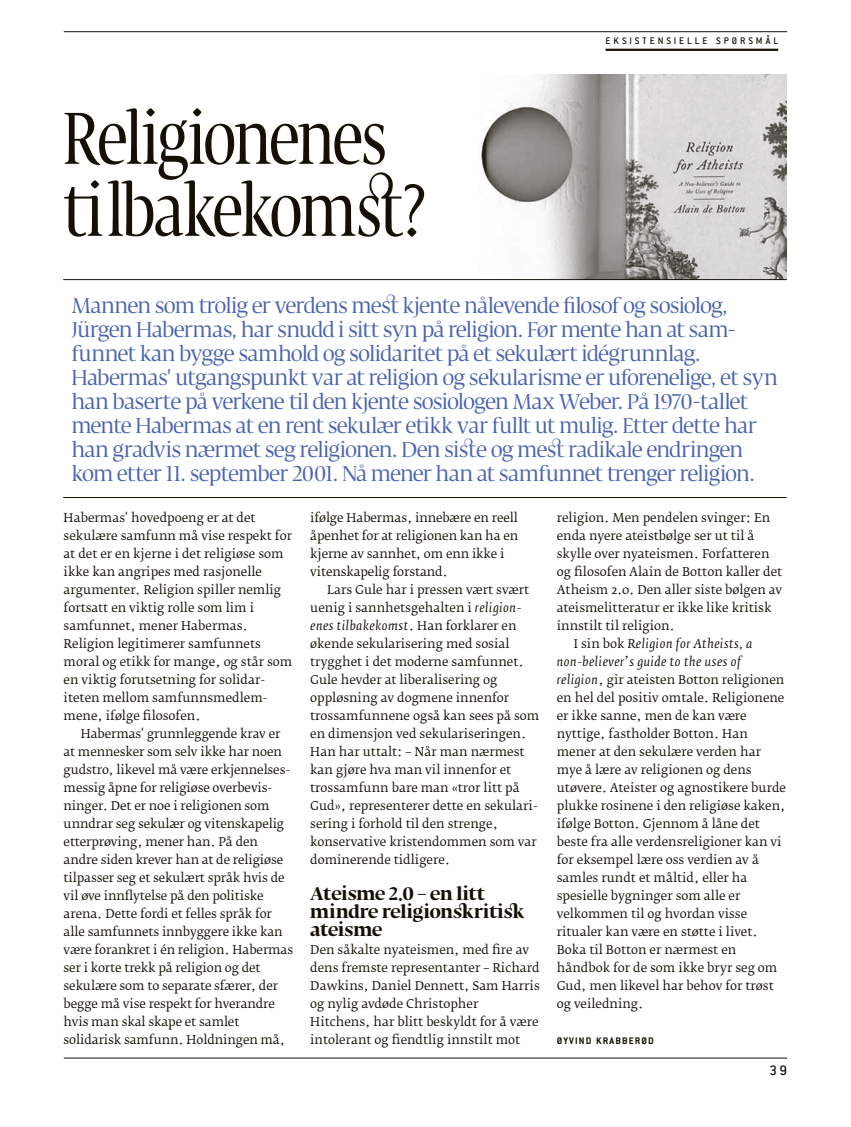
<style>
.page{position:relative;width:851px;height:1127px;background:#fff}
.page>*{position:absolute;margin:0;border:0;box-sizing:border-box;transform-origin:0 0}
.t1{font:condensed 72px/72px "Fedra Serif Display";letter-spacing:-.025em;color:#141006}
.t2{font:21px/24px "Fedra Serif Display";letter-spacing:-.01em;color:#4b63ae}
.t3{font:700 18px/18px "Fedra Serif Display";letter-spacing:-.01em;color:#141006}
.t4{font:500 15px "Conduit ITC";color:#141006}
.t5{font:12px/18px "Fedra Serif B Std";color:#141006}
.t6{font:italic 12px "Fedra Serif B Std";letter-spacing:.05em;color:#141006}
.t7{font:500 10.5px "Conduit ITC";letter-spacing:.285em;color:#141006}
.t8{font:700 10.5px "Conduit ITC";letter-spacing:.105em;color:#141006}
.s1{font-style:italic}
.s2{font-style:normal}
</style>
<div class="page">
<hr style="left:64px;top:31px;width:723px;height:1px;background:#141006">
<hr style="left:64px;top:1058px;width:723px;height:1px;background:#141006">
<hr style="left:605px;top:49px;width:173px;height:2px;background:#141006">
<hr style="left:63px;top:497px;width:723px;height:1px;background:#141006">
<img style="left:481px;top:75px;width:305px;height:204px">
<hr style="left:63px;top:279px;width:723px;height:1px;background:#141006">
<h1 class="t1" style="left:63px;top:111px;width:365px">Religionenes tilbakekomst?</h1>
<p class="t7" style="left:605px;top:35px;width:174px">EKSISTENSIELLE SPØRSMÅL</p>
<p class="t2" style="left:72px;top:295px;width:707px">Mannen som trolig er verdens mest kjente nålevende filosof og sosiolog, Jürgen Habermas, har snudd i sitt syn på religion. Før mente han at sam&shy;funnet kan bygge samhold og solidaritet på et sekulært idégrunnlag.<br>Habermas' utgangspunkt var at religion og sekularisme er uforenelige, et syn han baserte på verkene til den kjente sosiologen Max Weber. På 1970-tallet mente Habermas at en rent sekulær etikk var fullt ut mulig. Etter dette har han gradvis nærmet seg religionen. Den siste og mest radikale endringen kom etter 11. september 2001. Nå mener han at samfunnet trenger religion.</p>
<p class="t5" style="left:64px;top:509px;width:230px">Habermas' hovedpoeng er at det sekulære samfunn må vise respekt for at det er en kjerne i det religiøse som ikke kan angripes med rasjonelle argumenter. Religion spiller nemlig fortsatt en viktig rolle som lim i samfunnet, mener Habermas.<br>Religion legitimerer samfunnets moral og etikk for mange, og står som en viktig forutsetning for solidar&shy;iteten mellom samfunnsmedlem&shy;mene, ifølge filosofen.</p>
<p class="t5" style="left:64px;top:725px;width:231px;text-indent:17px">Habermas' grunnleggende krav er at mennesker som selv ikke har noen gudstro, likevel må være erkjennelses&shy;messig åpne for religiøse overbevis&shy;ninger. Det er noe i religionen som unndrar seg sekulær og vitenskapelig etterprøving, mener han. På den andre siden krever han at de religiøse tilpasser seg et sekulært språk hvis de vil øve innflytelse på den politiske arena. Dette fordi et felles språk for alle samfunnets innbyggere ikke kan være forankret i én religion. Habermas ser i korte trekk på religion og det sekulære som to separate sfærer, der begge må vise respekt for hverandre hvis man skal skape et samlet solidarisk samfunn. Holdningen må,</p>
<p class="t5" style="left:310px;top:509px;width:209px">ifølge Habermas, innebære en reell åpenhet for at religionen kan ha en kjerne av sannhet, om enn ikke i vitenskapelig forstand.</p>
<p class="t5" style="left:310px;top:581px;width:231px;text-indent:17px">Lars Gule har i pressen vært svært uenig i sannhetsgehalten i <span class="s1">religion&shy;enes tilbakekomst</span>. Han forklarer en økende sekularisering med sosial trygghet i det moderne samfunnet.<br>Gule hevder at liberalisering og oppløsning av dogmene innenfor trossamfunnene også kan sees på som en dimensjon ved sekulariseringen.<br>Han har uttalt: – Når man nærmest kan gjøre hva man vil innenfor et trossamfunn bare man «tror litt på Gud», representerer dette en sekulari&shy;sering i forhold til den strenge, konservative kristendommen som var dominerende tidligere.</p>
<h3 class="t3" style="left:310px;top:887px;width:215px">Ateisme 2.0 – en litt mindre religionskritisk ateisme</h3>
<p class="t5" style="left:310px;top:941px;width:231px">Den såkalte nyateismen, med fire av dens fremste representanter – Richard Dawkins, Daniel Dennett, Sam Harris og nylig avdøde Christopher Hitchens, har blitt beskyldt for å være intolerant og fiendtlig innstilt mot</p>
<p class="t5" style="left:556px;top:509px;width:215px">religion. Men pendelen svinger: En</p>
<p class="t5" style="left:556px;top:527px;width:199px">enda nyere ateistbølge ser ut til å</p>
<p class="t5" style="left:556px;top:545px;width:214px">skylle over nyateismen. Forfatteren</p>
<p class="t5" style="left:556px;top:563px;width:227px">og filosofen Alain de Botton kaller det</p>
<p class="t5" style="left:556px;top:581px;width:227px">Atheism 2.0. Den aller siste bølgen av</p>
<p class="t5" style="left:556px;top:599px;width:216px">ateismelitteratur er ikke like kritisk</p>
<p class="t5" style="left:556px;top:617px;width:119px">innstilt til religion.</p>
<p class="t6" style="left:573px;top:637px;width:180px"><span class="s2">I sin bok</span> Religion for Atheists, a</p>
<p class="t6" style="left:556px;top:655px;width:186px">non-believer<span class="s2">’</span>s guide to the uses of</p>
<p class="t5" style="left:556px;top:671px;width:229px"><span class="s1">religion</span>, gir ateisten Botton religionen</p>
<p class="t5" style="left:556px;top:689px;width:229px">en hel del positiv omtale. Religionene</p>
<p class="t5" style="left:556px;top:707px;width:191px">er ikke sanne, men de kan være</p>
<p class="t5" style="left:556px;top:725px;width:193px">nyttige, fastholder Botton. Han</p>
<p class="t5" style="left:556px;top:743px;width:206px">mener at den sekulære verden har</p>
<p class="t5" style="left:556px;top:761px;width:196px">mye å lære av religionen og dens</p>
<p class="t5" style="left:556px;top:779px;width:231px">utøvere. Ateister og agnostikere burde</p>
<p class="t5" style="left:556px;top:797px;width:230px">plukke rosinene i den religiøse kaken,</p>
<p class="t5" style="left:556px;top:815px;width:204px">ifølge Botton. Gjennom å låne det</p>
<p class="t5" style="left:556px;top:833px;width:226px">beste fra alle verdensreligioner kan vi</p>
<p class="t5" style="left:556px;top:851px;width:204px">for eksempel lære oss verdien av å</p>
<p class="t5" style="left:556px;top:869px;width:192px">samles rundt et måltid, eller ha</p>
<p class="t5" style="left:556px;top:887px;width:185px">spesielle bygninger som alle er</p>
<p class="t5" style="left:556px;top:905px;width:192px">velkommen til og hvordan visse</p>
<p class="t5" style="left:556px;top:923px;width:202px">ritualer kan være en støtte i livet.</p>
<p class="t5" style="left:556px;top:941px;width:181px">Boka til Botton er nærmest en</p>
<p class="t5" style="left:556px;top:959px;width:222px">håndbok for de som ikke bryr seg om</p>
<p class="t5" style="left:556px;top:977px;width:218px">Gud, men likevel har behov for trøst</p>
<p class="t5" style="left:556px;top:995px;width:88px">og veiledning.</p>
<p class="t8" style="left:556px;top:1035px;width:98px">ØYVIND KRABBERØD</p>
<p class="t4" style="left:769px;top:1061px;width:19px">39</p>
</div>
